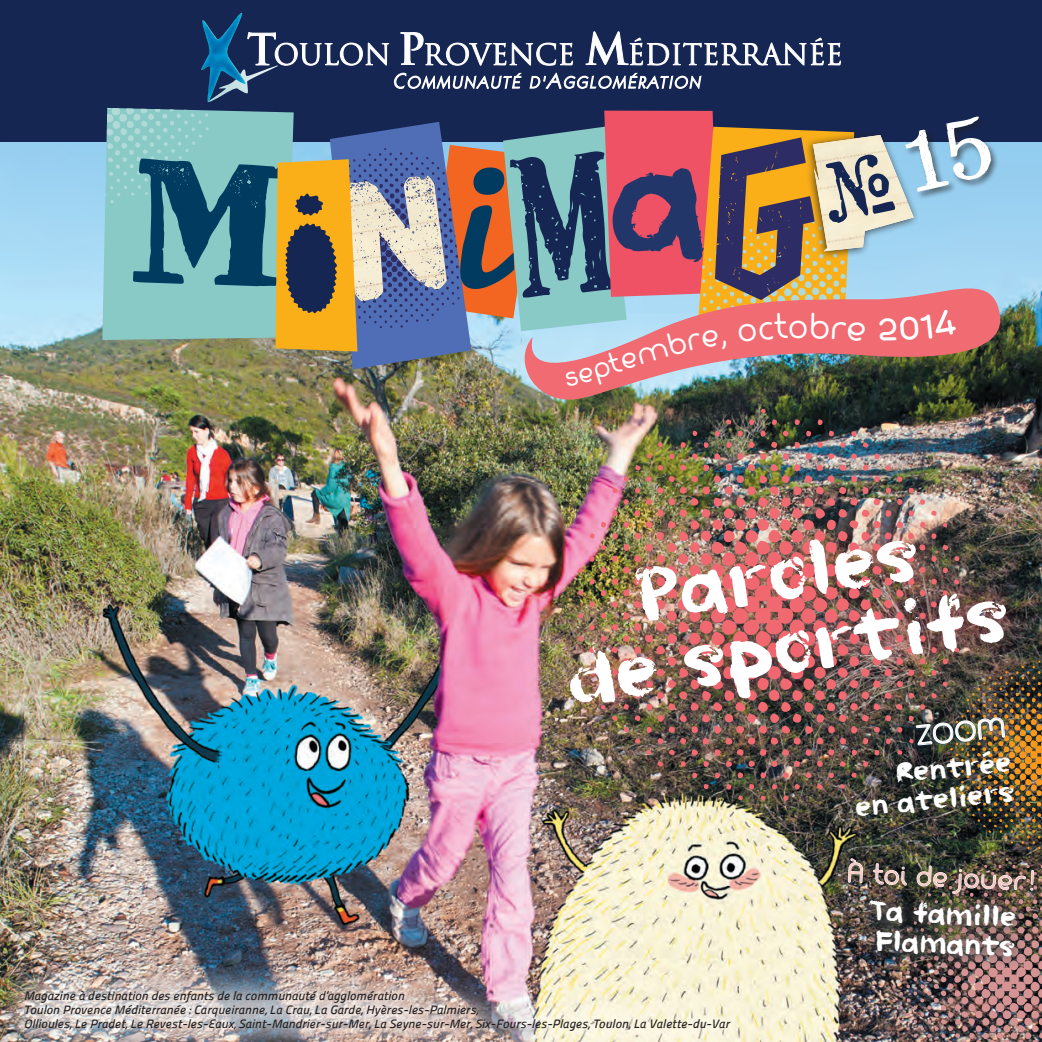
<style>
.page{position:relative;width:1042px;height:1042px;background:#fff}
.page>*{position:absolute;margin:0;border:0;box-sizing:border-box;transform-origin:0 0}
.t1{font:80.5px/73.5px "Paint Hand";color:#fff;text-align:center}
.t2{font:30.8px "Fabada";color:#fff}
.t3{font:29.75px/29.8px "Paint Hand";color:#fff;text-align:right}
.t4{font:24.5px "Fabada";color:#fbcec9}
.t5{font:24.5px "Fabada";color:#fff}
.t6{font:italic 12.25px/14px "Panefresco 600 wt";color:#231f20}
</style>
<div class="page">
<img style="left:0;top:141px;width:1042px;height:901px">
<div style="left:0;top:0;width:1042px;height:141px;background:#162653"></div>
<img style="left:202px;top:13px;width:41px;height:8px">
<img style="left:576px;top:409px;width:386px;height:393px">
<img style="left:512px;top:473px;width:530px;height:282px">
<div style="left:853px;top:885px;width:173px;height:81px;background:#5a5754;opacity:.88"></div>
<div style="left:844px;top:855px;width:192px;height:42px;background:#494140;opacity:.55"></div>
<svg style="left:848px;top:845px;width:15px;height:61px"></svg>
<img style="left:873px;top:660px;width:169px;height:382px">
<div style="left:904px;top:115px;width:95px;height:85px;background:#231f20;opacity:.58"></div>
<img style="left:511px;top:266px;width:494px;height:143px">
<div style="left:0;top:955px;width:756px;height:87px;background:#fff;opacity:.76"></div>
<svg style="left:102px;top:21px;width:893px;height:366px"></svg>
<h2 class="t2" style="left:788px;top:305px;width:23px">o</h2>
<h1 class="t1" style="left:550px;top:577px;width:448px;rotate:-9deg">Paroles<br>de sportifs</h1>
<h3 class="t5" style="left:915px;top:719px;width:91px;rotate:-5deg">ZOOM</h3>
<h3 class="t3" style="left:850px;top:764px;width:162px;rotate:-6deg">Rentrée<br>en ateliers</h3>
<h3 class="t4" style="left:848px;top:855px;width:190px;rotate:3deg">À toi de jouer!</h3>
<p class="t6" style="left:24px;top:988px;width:707px">Magazine à destination des enfants de la communauté d’agglomération<br>Toulon Provence Méditerranée : Carqueiranne, La Crau, La Garde, Hyères-les-Palmiers,<br>Ollioules, Le Pradet, Le Revest-les-Eaux, Saint-Mandrier-sur-Mer, La Seyne-sur-Mer, Six-Fours-les-Plages, Toulon, La Valette-du-Var</p>
<h3 class="t3" style="left:868px;top:897px;width:150px;text-align:center;rotate:2deg">Ta famille<br>Flamants</h3>
</div>
